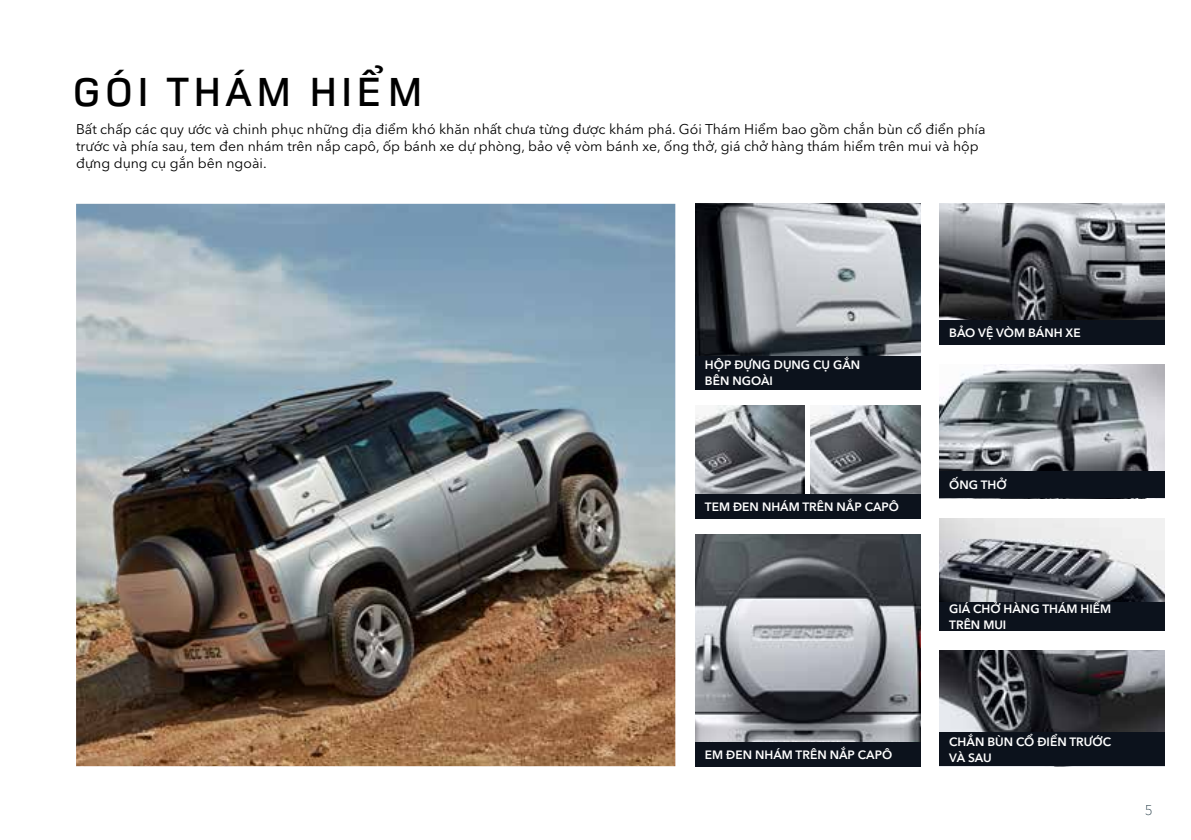
<style>
.page{position:relative;width:1191px;height:840px;background:#fff}
.page>*{position:absolute;margin:0;border:0;box-sizing:border-box;transform-origin:0 0}
.t1{font:600 42px "Land Rover Wide";color:#000}
.t2{font:14px/16.8px "Avenir Next W1 G";color:#000}
.t3{font:100 14px "Avenir Next W1 G";color:#001d2a}
.t4{font:600 12px/16px "Avenir Next W1 G";color:#fff}
</style>
<div class="page">
<img style="left:76px;top:204px;width:599px;height:561px">
<img style="left:939px;top:650px;width:225px;height:82px">
<img style="left:939px;top:364px;width:225px;height:107px">
<img style="left:939px;top:518px;width:225px;height:83px">
<img style="left:939px;top:204px;width:225px;height:116px">
<img style="left:695px;top:534px;width:225px;height:207px">
<div style="left:695px;top:741px;width:225px;height:24px;background:#0c121c"></div>
<img style="left:811px;top:405px;width:109px;height:89px">
<img style="left:695px;top:405px;width:109px;height:89px">
<div style="left:695px;top:494px;width:225px;height:24px;background:#0c121c"></div>
<div style="left:939px;top:320px;width:225px;height:24px;background:#0c121c"></div>
<div style="left:939px;top:471px;width:225px;height:27px;background:#0c121c"></div>
<div style="left:939px;top:601px;width:225px;height:28px;background:#0c121c"></div>
<img style="left:695px;top:204px;width:225px;height:151px">
<div style="left:695px;top:355px;width:225px;height:34px;background:#0c121c"></div>
<div style="left:939px;top:732px;width:225px;height:33px;background:#0c121c"></div>
<h1 class="t1" style="left:70px;top:61px;width:356px">GÓI THÁM HIỂM</h1>
<p class="t2" style="left:76px;top:120px;width:911px">Bất chấp các quy ước và chinh phục những địa điểm khó khăn nhất chưa từng được khám phá. Gói Thám Hiểm bao gồm chắn bùn cổ điển phía trước và phía sau, tem đen nhám trên nắp capô, ốp bánh xe dự phòng, bảo vệ vòm bánh xe, ống thở, giá chở hàng thám hiểm trên mui và hộp đựng dụng cụ gắn bên ngoài.</p>
<p class="t4" style="left:705px;top:356px;width:157px">HỘP ĐỰNG DỤNG CỤ GẮN<br>BÊN NGOÀI</p>
<p class="t4" style="left:705px;top:497px;width:196px">TEM ĐEN NHÁM TRÊN NẮP CAPÔ</p>
<p class="t4" style="left:705px;top:745px;width:189px">EM ĐEN NHÁM TRÊN NẮP CAPÔ</p>
<p class="t4" style="left:949px;top:323px;width:133px">BẢO VỆ VÒM BÁNH XE</p>
<p class="t4" style="left:949px;top:476px;width:59px">ỐNG THỞ</p>
<p class="t4" style="left:949px;top:599px;width:163px">GIÁ CHỞ HÀNG THÁM HIỂM<br>TRÊN MUI</p>
<p class="t4" style="left:949px;top:732px;width:163px">CHẮN BÙN CỔ ĐIỂN TRƯỚC<br>VÀ SAU</p>
<p class="t3" style="left:1144px;top:798px;width:9px">5</p>
</div>
